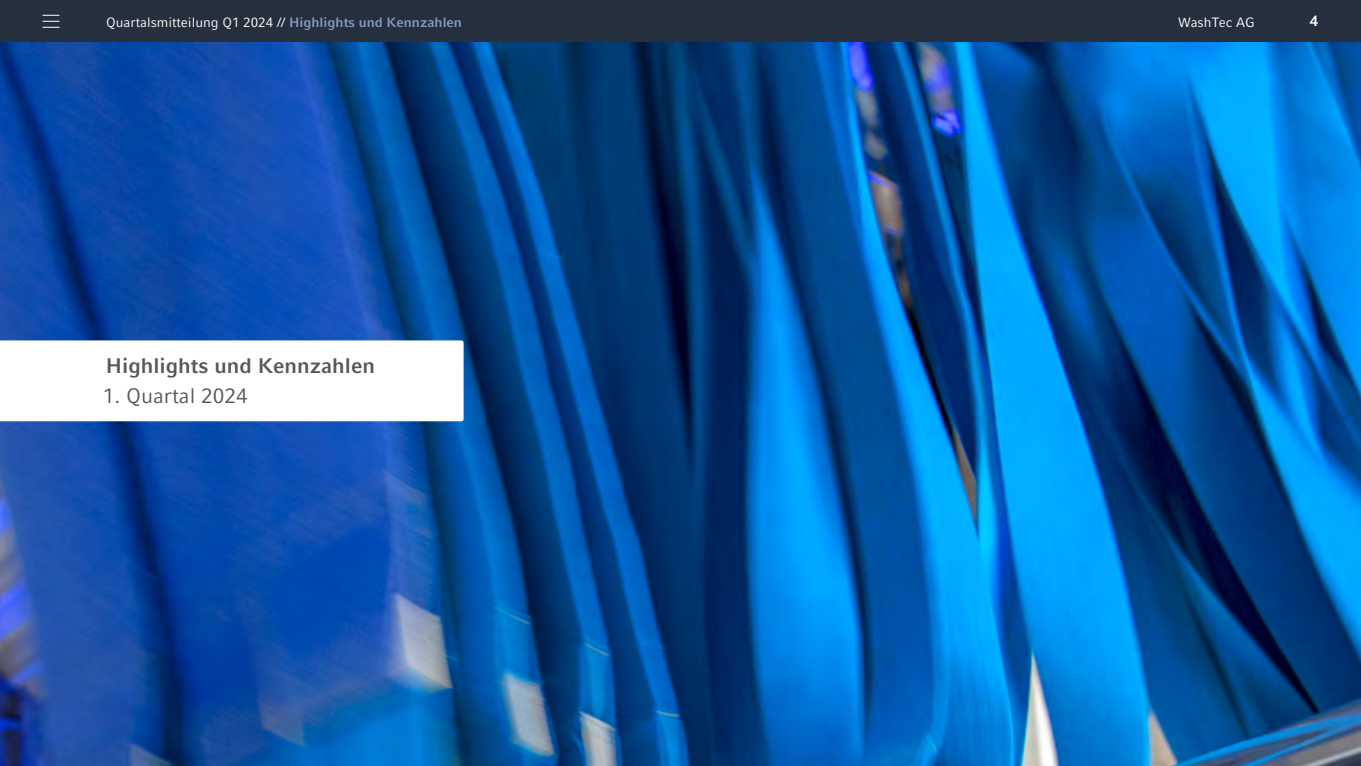
<style>
.page{position:relative;width:1361px;height:766px;background:#fff}
.page>*{position:absolute;margin:0;border:0;box-sizing:border-box;transform-origin:0 0}
.t1{font:700 21px "Compatil Fact LT Pro";color:#575756}
.t2{font:21px "Compatil Fact LT Pro";color:#575756}
.t3{font:700 15px "Compatil Fact LT Pro";color:#fff}
.t4{font:13.5px "Compatil Fact LT Pro";color:#fff}
.s1{font-weight:700;color:#839bc7}
</style>
<div class="page">
<div style="left:0;top:0;width:1361px;height:43px;background:#262f3d"></div>
<svg style="left:43px;top:15px;width:17px;height:13px"></svg>
<img style="left:0;top:43px;width:1361px;height:722px">
<svg style="left:0;top:340px;width:463px;height:81px"></svg>
<p class="t4" style="left:106px;top:15px;width:357px">Quartalsmitteilung Q1 2024 // <span class="s1">Highlights und Kennzahlen</span></p>
<p class="t4" style="left:1178px;top:15px;width:78px">WashTec AG</p>
<p class="t3" style="left:1309px;top:12px;width:10px">4</p>
<h1 class="t1" style="left:106px;top:353px;width:271px">Highlights und Kennzahlen</h1>
<h1 class="t2" style="left:103px;top:383px;width:147px">1. Quartal 2024</h1>
</div>
